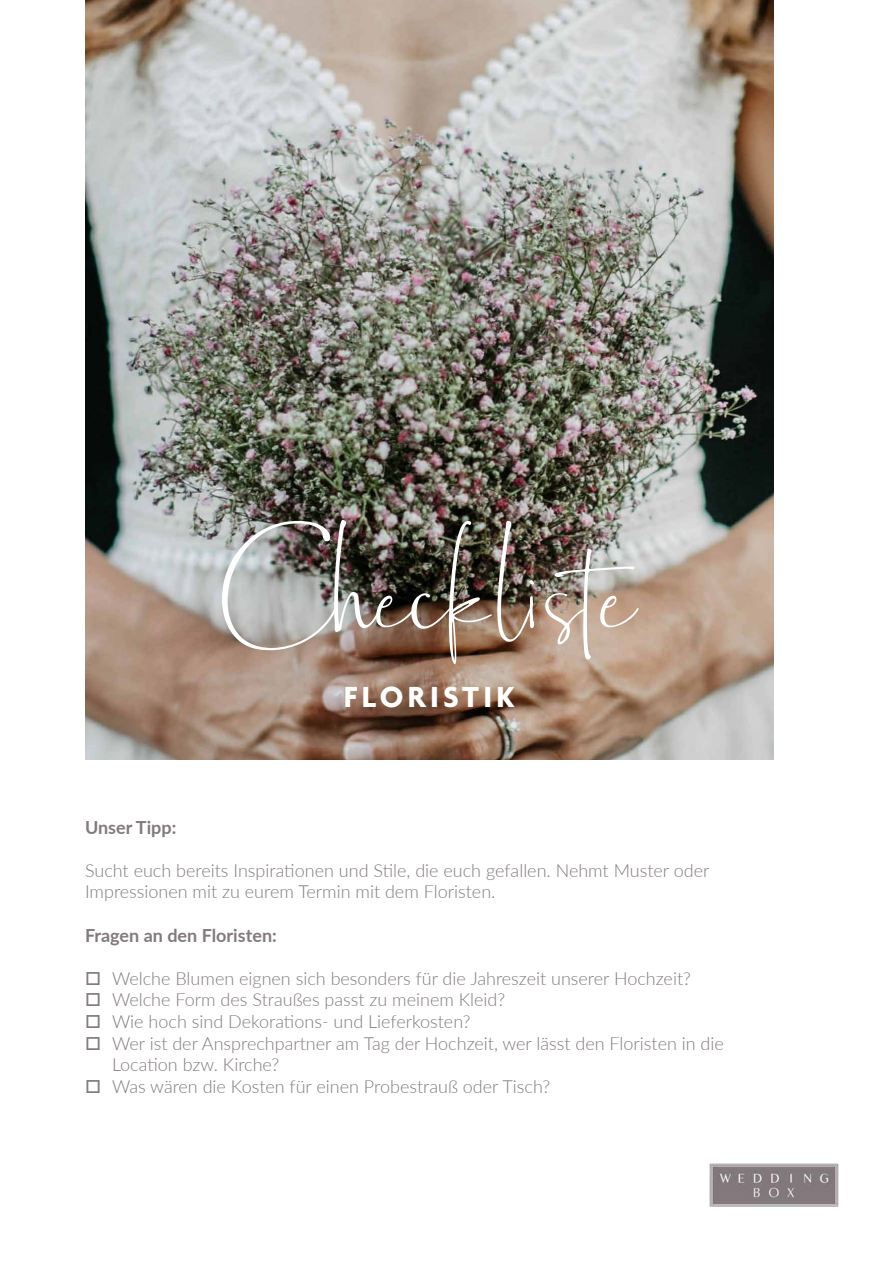
<style>
.page{position:relative;width:893px;height:1263px;background:#fff}
.page>*{position:absolute;margin:0;border:0;box-sizing:border-box;transform-origin:0 0}
.t1{font:105.75px "Bollivia Rosilla Script";color:#fff}
.t2{font:700 31.5px "Agenda";letter-spacing:.14em;color:#fff}
.t3{font:300 18px/21.6px "Lato";color:#827a7b}
.t4{font:700 18px "Lato";color:#827a7b}
</style>
<div class="page">
<img style="left:85px;top:0;width:689px;height:760px">
<img style="left:709px;top:1163px;width:130px;height:44px">
<h1 class="t1" style="left:222px;top:527px;width:444px">Checkliste</h1>
<h2 class="t2" style="left:344px;top:680px;width:173px">FLORISTIK</h2>
<p class="t4" style="left:85px;top:814px;width:93px">Unser Tipp:</p>
<p class="t3" style="left:85px;top:859px;width:626px">Sucht euch bereits Inspirationen und Stile, die euch gefallen. Nehmt Muster oder<br>Impressionen mit zu eurem Termin mit dem Floristen.</p>
<p class="t4" style="left:85px;top:922px;width:193px">Fragen an den Floristen:</p>
<p class="t3" style="left:112px;top:967px;width:613px">Welche Blumen eignen sich besonders für die Jahreszeit unserer Hochzeit?<br>Welche Form des Straußes passt zu meinem Kleid?<br>Wie hoch sind Dekorations- und Lieferkosten?<br>Wer ist der Ansprechpartner am Tag der Hochzeit, wer lässt den Floristen in die Location bzw. Kirche?<br>Was wären die Kosten für einen Probestrauß oder Tisch?</p>
</div>
